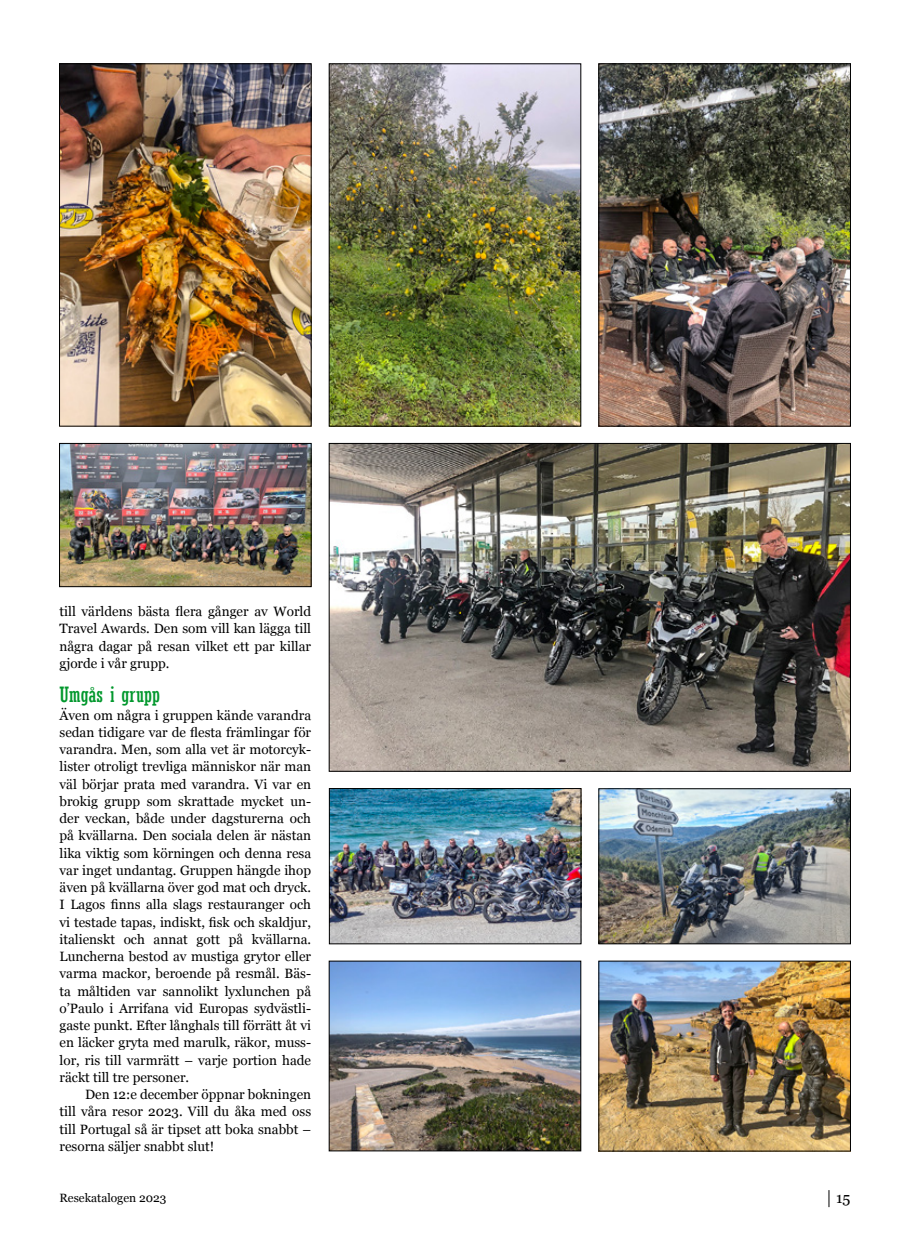
<style>
.page{position:relative;width:910px;height:1242px;background:#fff}
.page>*{position:absolute;margin:0;border:0;box-sizing:border-box;transform-origin:0 0}
.t1{font:condensed 21px "Rockwell";color:#00972c}
.t2{font:15px "Georgia";color:#000}
.t3{font:13.5px/17.2px "Georgia";color:#000;text-align:justify}
.t4{font:12px "Georgia";color:#000}
</style>
<div class="page">
<svg style="left:829px;top:1190px;width:1px;height:17px"></svg>
<img style="left:61px;top:66px;width:248px;height:358px">
<div style="left:59px;top:64px;width:252px;height:362px;border:1px solid #000"></div>
<img style="left:331px;top:66px;width:248px;height:358px">
<div style="left:329px;top:64px;width:252px;height:362px;border:1px solid #000"></div>
<img style="left:331px;top:445px;width:518px;height:324px">
<img style="left:601px;top:66px;width:248px;height:358px">
<div style="left:599px;top:64px;width:252px;height:362px;border:1px solid #000"></div>
<img style="left:61px;top:445px;width:248px;height:140px">
<div style="left:59px;top:443px;width:252px;height:144px;border:1px solid #000"></div>
<img style="left:331px;top:790px;width:248px;height:152px">
<div style="left:329px;top:788px;width:252px;height:156px;border:1px solid #000"></div>
<img style="left:331px;top:963px;width:248px;height:186px">
<div style="left:329px;top:961px;width:252px;height:190px;border:1px solid #000"></div>
<img style="left:601px;top:790px;width:248px;height:152px">
<div style="left:599px;top:788px;width:252px;height:156px;border:1px solid #000"></div>
<img style="left:601px;top:963px;width:248px;height:186px">
<p class="t3" style="left:60px;top:602px;width:253px">till världens bästa flera gånger av World Travel Awards. Den som vill kan lägga till några dagar på resan vilket ett par killar gjorde i vår grupp.</p>
<h1 class="t1" style="left:60px;top:682px;width:102px">Umgås i grupp</h1>
<p class="t3" style="left:60px;top:705px;width:253px">Även om några i gruppen kände varandra sedan tidigare var de flesta främlingar för varandra. Men, som alla vet är motorcyk&shy;lister otroligt trevliga människor när man väl börjar prata med varandra. Vi var en brokig grupp som skrattade mycket un&shy;der veckan, både under dagsturerna och på kvällarna. Den sociala delen är nästan lika viktig som körningen och denna resa var inget undantag. Gruppen hängde ihop även på kvällarna över god mat och dryck.<br>I Lagos finns alla slags restauranger och vi testade tapas, indiskt, fisk och skaldjur, italienskt och annat gott på kvällarna.<br>Luncherna bestod av mustiga grytor eller varma mackor, beroende på resmål. Bäs&shy;ta måltiden var sannolikt lyxlunchen på o’Paulo i Arrifana vid Europas sydvästli&shy;gaste punkt. Efter långhals till förrätt åt vi en läcker gryta med marulk, räkor, muss&shy;lor, ris till varmrätt – varje portion hade räckt till tre personer.</p>
<p class="t3" style="left:60px;top:1085px;width:253px;text-indent:26px">Den 12:e december öppnar bokningen till våra resor 2023. Vill du åka med oss till Portugal så är tipset att boka snabbt – resorna säljer snabbt slut!</p>
<p class="t4" style="left:60px;top:1189px;width:109px">Resekatalogen 2023</p>
<p class="t2" style="left:836px;top:1187px;width:16px">15</p>
</div>
